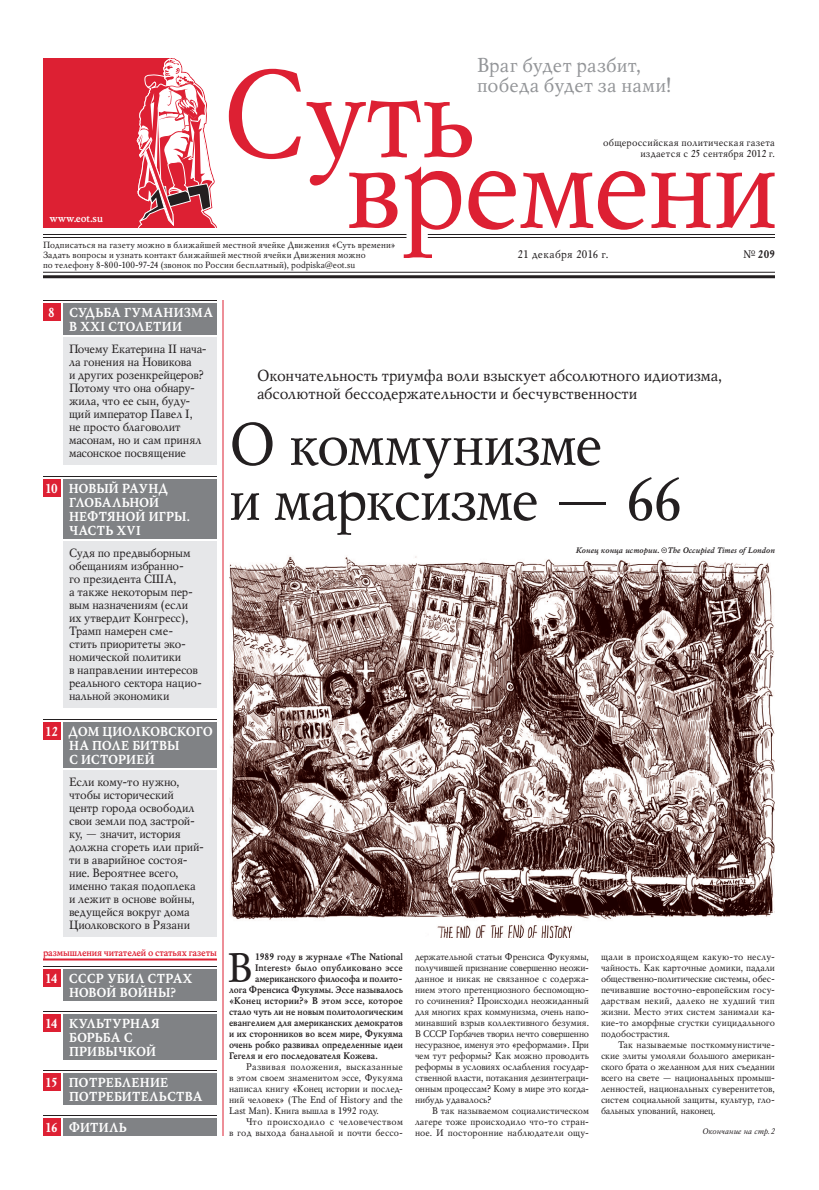
<style>
.page{position:relative;width:819px;height:1190px;background:#fff}
.page>*{position:absolute;margin:0;border:0;box-sizing:border-box;transform-origin:0 0}
.Heading{font:60px/55px "Mysl";letter-spacing:-.025em;color:#231f20}
.DropCap{font:40.9px "Mysl";color:#231f20}
.t1{font:20px/20px "Mysl";letter-spacing:.01em;color:#939598}
.Overheading{font:16px/18px "Mysl";letter-spacing:-.01em;color:#231f20}
.TOC_Lv1{font:700 13px/14px "Mysl";letter-spacing:.01em;color:#fff}
.TOC_Lv1-2{font:700 13px/14px "Mysl";letter-spacing:-.01em;color:#fff}
.TOC_l2{font:12px/13px "Mysl";letter-spacing:-.005em;color:#231f20}
.Date-n-Num{font:11px "Mysl";letter-spacing:.025em;color:#231f20}
.t2{font:700 11px "Mysl";color:#fff}
.Date-n-Num-2{font:700 11px "Mysl";color:#231f20}
.t3{font:10px "Mysl";letter-spacing:.015em;color:#231f20}
.TOC_Lv1-3{font:700 10px "Mysl";letter-spacing:-.01em;color:#dd2033}
.t4{font:9.5px/11px "Mysl";color:#231f20;text-align:justify}
.DropCap-2{font:700 9.5px "Mysl";color:#231f20}
.t5{font:9.5px/11px "Mysl";letter-spacing:.025em;color:#231f20;text-align:right}
.DropCap-3{font:700 9.5px "Mysl";letter-spacing:.02em;color:#231f20}
.t6{font:9px/10px "Mysl";letter-spacing:.01em;color:#231f20}
.t7{font:italic 700 8px "Mysl";color:#231f20}
.t8{font:italic 8px "Mysl";letter-spacing:.01em;color:#231f20}
.s1{font-weight:400}
</style>
<div class="page">
<svg style="left:651px;top:173px;width:60px;height:55px"></svg>
<svg style="left:717px;top:173px;width:58px;height:55px"></svg>
<svg style="left:229px;top:69px;width:72px;height:90px"></svg>
<svg style="left:307px;top:100px;width:338px;height:158px"></svg>
<svg style="left:43px;top:58px;width:174px;height:170px"></svg>
<hr style="left:43px;top:272px;width:732px;height:1px;background:#231f20">
<hr style="left:43px;top:275px;width:732px;height:3px;background:#231f20">
<hr style="left:428px;top:234px;width:347px;height:1px;background:#231f20">
<hr style="left:428px;top:237px;width:347px;height:1px;background:#231f20">
<hr style="left:43px;top:234px;width:363px;height:1px;background:#231f20">
<hr style="left:43px;top:237px;width:363px;height:1px;background:#231f20">
<div style="left:63px;top:541px;width:154px;height:167px;background:#e6e7e9"></div>
<div style="left:63px;top:770px;width:154px;height:167px;background:#e6e7e9"></div>
<div style="left:63px;top:337px;width:154px;height:128px;background:#e6e7e9"></div>
<div style="left:63px;top:479px;width:154px;height:60px;background:#808285"></div>
<div style="left:43px;top:722px;width:18px;height:18px;background:#dd2033"></div>
<div style="left:43px;top:1014px;width:18px;height:18px;background:#dd2033"></div>
<div style="left:63px;top:722px;width:154px;height:46px;background:#808285"></div>
<div style="left:63px;top:1014px;width:154px;height:46px;background:#808285"></div>
<div style="left:43px;top:479px;width:18px;height:18px;background:#dd2033"></div>
<hr style="left:222px;top:300px;width:2px;height:836px;background:#dd2033">
<div style="left:43px;top:303px;width:18px;height:18px;background:#dd2033"></div>
<div style="left:63px;top:303px;width:154px;height:32px;background:#808285"></div>
<div style="left:43px;top:1073px;width:18px;height:18px;background:#dd2033"></div>
<div style="left:43px;top:969px;width:18px;height:18px;background:#dd2033"></div>
<div style="left:63px;top:1073px;width:154px;height:32px;background:#808285"></div>
<div style="left:63px;top:969px;width:154px;height:32px;background:#808285"></div>
<div style="left:63px;top:1118px;width:154px;height:18px;background:#808285"></div>
<div style="left:43px;top:1118px;width:18px;height:18px;background:#dd2033"></div>
<img style="left:229px;top:553px;width:546px;height:385px">
<svg style="left:661px;top:548px;width:6px;height:5px"></svg>
<hr style="left:43px;top:300px;width:174px;height:1px;background:#231f20">
<hr style="left:43px;top:476px;width:174px;height:1px;background:#231f20">
<hr style="left:43px;top:719px;width:174px;height:1px;background:#231f20">
<hr style="left:43px;top:958px;width:174px;height:2px;background:#dd2033">
<hr style="left:43px;top:966px;width:174px;height:1px;background:#231f20">
<hr style="left:43px;top:1011px;width:174px;height:1px;background:#231f20">
<hr style="left:43px;top:1070px;width:174px;height:1px;background:#231f20">
<hr style="left:43px;top:1115px;width:174px;height:1px;background:#231f20">
<h3 class="t1" style="left:477px;top:55px;width:196px">Враг будет разбит, победа будет за нами!</h3>
<p class="t2" style="left:49px;top:211px;width:55px">www.eot.su</p>
<p class="t3" style="left:603px;top:136px;width:173px">общероссийская политическая газета</p>
<p class="t3" style="left:640px;top:147px;width:136px">издается с 25 сентября 2012 г.</p>
<p class="t6" style="left:43px;top:240px;width:354px">Подписаться на газету можно в ближайшей местной ячейке Движения «Суть времени»<br>Задать вопросы и узнать контакт ближайшей местной ячейки Движения можно<br>по телефону 8-800-100-97-24 (звонок по России бесплатный), podpiska@eot.su</p>
<p class="Date-n-Num" style="left:518px;top:247px;width:92px">21 декабря 2016 г.</p>
<p class="Date-n-Num-2" style="left:743px;top:247px;width:33px"><span class="s1">№</span>209</p>
<p class="TOC_Lv1" style="left:69px;top:305px;width:145px;text-indent:-21px">8 СУДЬБА ГУМАНИЗМА<br>В XXI СТОЛЕТИИ</p>
<p class="TOC_l2" style="left:69px;top:342px;width:139px">Почему Екатерина II нача&shy;ла гонения на Новикова<br>и других розенкрейцеров?<br>Потому что она обнару&shy;жила, что ее сын, буду&shy;щий император Павел I, не просто благоволит масонам, но и сам принял масонское посвящение</p>
<p class="TOC_Lv1-2" style="left:69px;top:481px;width:122px;text-indent:-24px">10 НОВЫЙ РАУНД<br>ГЛОБАЛЬНОЙ<br>НЕФТЯНОЙ ИГРЫ.<br>ЧАСТЬ XVI</p>
<p class="TOC_l2" style="left:69px;top:546px;width:134px">Судя по предвыборным обещаниям избранно-<br>го президента США,<br>а также некоторым пер&shy;вым назначениям (если их утвердит Конгресс),<br>Трамп намерен сме&shy;стить приоритеты эко&shy;номической политики<br>в направлении интересов реального сектора нацио&shy;нальной экономики</p>
<p class="TOC_Lv1-2" style="left:69px;top:724px;width:145px;text-indent:-24px">12 ДОМ ЦИОЛКОВСКОГО<br>НА ПОЛЕ БИТВЫ<br>С ИСТОРИЕЙ</p>
<p class="TOC_l2" style="left:69px;top:775px;width:137px">Если кому-то нужно, чтобы исторический центр города освободил свои земли под застрой&shy;ку, — значит, история должна сгореть или прий&shy;ти в аварийное состоя&shy;ние. Вероятнее всего, именно такая подоплека и лежит в основе войны, ведущейся вокруг дома<br>Циолковского в Рязани</p>
<p class="TOC_Lv1-3" style="left:43px;top:945px;width:175px">размышления читателей о статьях газеты</p>
<p class="TOC_Lv1" style="left:69px;top:971px;width:125px;text-indent:-24px">14 СССР УБИЛ СТРАХ<br>НОВОЙ ВОЙНЫ?</p>
<p class="TOC_Lv1" style="left:69px;top:1016px;width:92px;text-indent:-24px">14 КУЛЬТУРНАЯ<br>БОРЬБА С<br>ПРИВЫЧКОЙ</p>
<p class="TOC_Lv1" style="left:69px;top:1075px;width:135px;text-indent:-24px">15 ПОТРЕБЛЕНИЕ<br>ПОТРЕБИТЕЛЬСТВА</p>
<p class="TOC_Lv1" style="left:45px;top:1120px;width:83px">16 ФИТИЛЬ</p>
<p class="Overheading" style="left:257px;top:366px;width:467px">Окончательность триумфа воли взыскует абсолютного идиотизма, абсолютной бессодержательности и бесчувственности</p>
<p class="Heading" style="left:229px;top:416px;width:455px">О коммунизме<br>и марксизме — 66</p>
<p class="t7" style="left:576px;top:545px;width:201px">Конец конца истории. The Occupied Times of London</p>
<p class="DropCap" style="left:227px;top:941px;width:27px">В</p>
<p class="DropCap-2" style="left:255px;top:950px;width:149px">1989 году в журнале «The National</p>
<p class="DropCap-3" style="left:255px;top:961px;width:149px">Interest» было опубликовано эссе</p>
<p class="DropCap-2" style="left:255px;top:972px;width:149px">американского философа и полито-</p>
<p class="DropCap-2" style="left:229px;top:983px;width:175px">лога Френсиса Фукуямы. Эссе называлось</p>
<p class="DropCap-2" style="left:229px;top:994px;width:176px">«Конец истории?» В этом эссе, которое</p>
<p class="DropCap-2" style="left:229px;top:1005px;width:176px">стало чуть ли не новым политологическим</p>
<p class="DropCap-2" style="left:229px;top:1016px;width:175px">евангелием для американских демократов</p>
<p class="DropCap-2" style="left:229px;top:1027px;width:176px">и их сторонников во всем мире, Фукуяма</p>
<p class="DropCap-2" style="left:229px;top:1038px;width:176px">очень робко развивал определенные идеи</p>
<p class="DropCap-2" style="left:229px;top:1049px;width:150px">Гегеля и его последователя Кожева.</p>
<p class="t4" style="left:229px;top:1061px;width:176px;text-indent:17px">Развивая положения, высказанные в этом своем знаменитом эссе, Фукуяма написал книгу «Конец истории и послед&shy;ний человек» (The End of History and the Last Man). Книга вышла в 1992 году.</p>
<p class="t5" style="left:229px;top:1116px;width:176px">Что происходило с человечеством<br>в год выхода банальной и почти бессо-</p>
<p class="t4" style="left:415px;top:951px;width:176px">держательной статьи Френсиса Фукуямы, получившей признание совершенно неожи&shy;данное и никак не связанное с содержа&shy;нием этого претенциозного беспомощно&shy;го сочинения? Происходил неожиданный для многих крах коммунизма, очень напо&shy;минавший взрыв коллективного безумия.<br>В СССР Горбачев творил нечто совершенно несуразное, именуя это «реформами». При чем тут реформы? Как можно проводить реформы в условиях ослабления государ&shy;ственной власти, потакания дезинтеграци&shy;онным процессам? Кому в мире это когда&shy;нибудь удавалось?</p>
<p class="t4" style="left:415px;top:1105px;width:176px;text-indent:17px">В так называемом социалистическом лагере тоже происходило что-то стран&shy;ное. И посторонние наблюдатели ощу-</p>
<p class="t4" style="left:601px;top:951px;width:176px">щали в происходящем какую-то неслу&shy;чайность. Как карточные домики, падали общественно-политические системы, обес&shy;печивавшие восточно-европейским госу&shy;дарствам некий, далеко не худший тип жизни. Место этих систем занимали ка&shy;кие-то аморфные сгустки суицидального подобострастия.</p>
<p class="t4" style="left:601px;top:1039px;width:176px;text-indent:17px">Так называемые посткоммунистиче&shy;ские элиты умоляли большого американ&shy;ского брата о желанном для них съедании всего на свете — национальных промыш&shy;ленностей, национальных суверенитетов, систем социальной защиты, культур, гло&shy;бальных упований, наконец.</p>
<p class="t8" style="left:702px;top:1126px;width:74px">Окончание на стр. 2</p>
</div>
